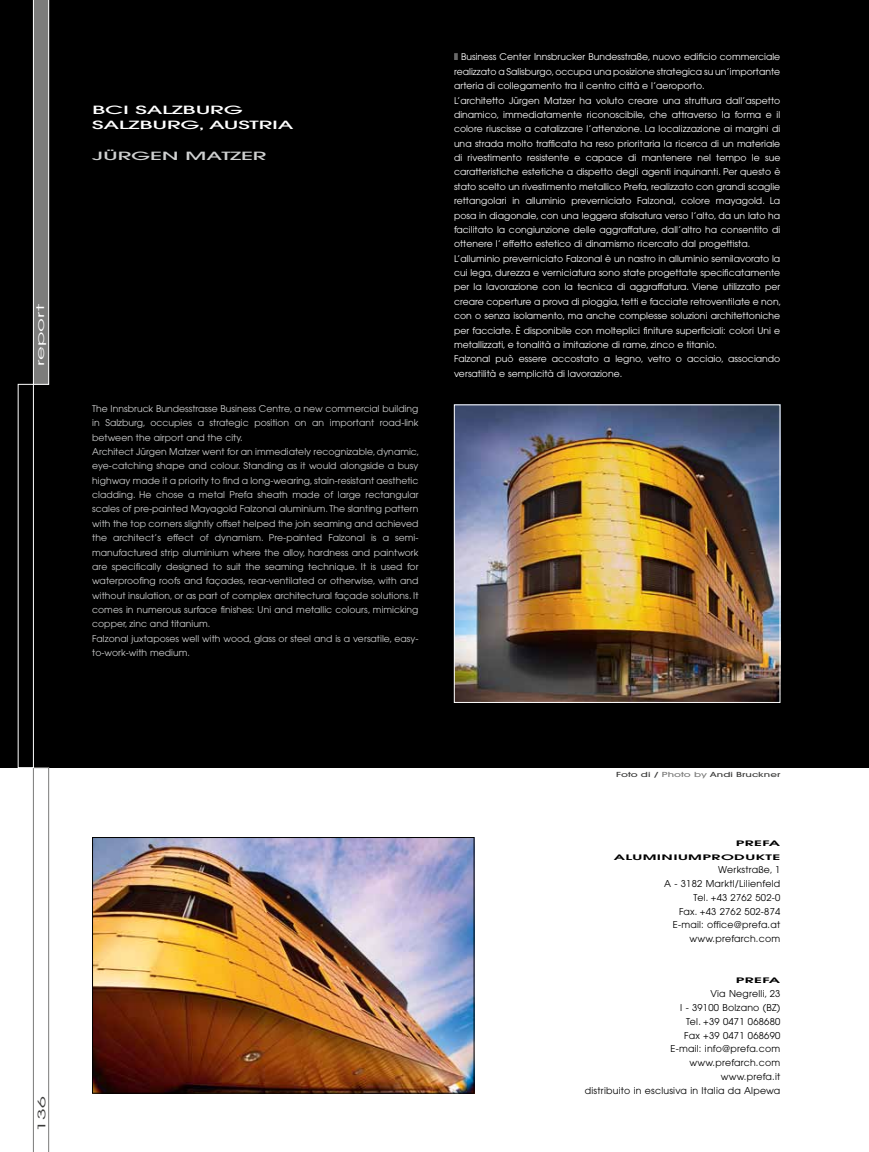
<style>
.page{position:relative;width:869px;height:1152px;background:#fff}
.page>*{position:absolute;margin:0;border:0;box-sizing:border-box;transform-origin:0 0}
.t1{font:500 11.25px/15.6px "Avant Garde";letter-spacing:-.01em;color:#fff;scale:2.04 1}
.t2{font:500 11.25px "Avant Garde";letter-spacing:-.01em;color:#cfd0d0;scale:2.04 1}
.t3{font:10.38px "Avant Garde";color:#fff;scale:2.04 1}
.t4{font:10.38px "Avant Garde";color:#3b3b3a;scale:2.04 1}
.t5{font:9.38px/13.8px "Avant Garde";letter-spacing:.025em;color:#000;text-align:right}
.t6{font:9.25px/14.4px "Avant Garde";letter-spacing:.005em;color:#fff}
.t7{font:9.25px/14.4px "Avant Garde";letter-spacing:.005em;color:#cfd0d0}
.t8{font:600 7.5px "Avant Garde";letter-spacing:.025em;color:#000;scale:2.04 1}
.t9{font:500 6.88px "Avant Garde";color:#3b3b3a;scale:1.5 1}
.s1{color:#7b7b7a}
</style>
<div class="page">
<div style="left:0;top:0;width:868px;height:768px;background:#000"></div>
<hr style="left:868px;top:768px;width:1px;height:384px;background:#000">
<svg style="left:33px;top:0;width:16px;height:385px;background:#8a8a89"></svg>
<svg style="left:33px;top:767px;width:16px;height:385px"></svg>
<div style="left:18px;top:384px;width:16px;height:384px;border:1px solid #fff"></div>
<img style="left:456px;top:406px;width:322px;height:295px">
<div style="left:454px;top:404px;width:326px;height:299px;border:1px solid #fff"></div>
<img style="left:94px;top:839px;width:378px;height:252px">
<div style="left:92px;top:837px;width:382px;height:256px;border:1px solid #000"></div>
<p class="t3" style="left:34px;top:366px;width:32px;rotate:-90deg">report</p>
<p class="t1" style="left:92px;top:102px;width:100px;text-indent:43px">SALZBURG<br>SALZBURG, AUSTRIA</p>
<p class="t2" style="left:92px;top:149px;width:87px">JÜRGEN MATZER</p>
<p class="t1" style="left:92px;top:102px;width:13px">BCI</p>
<p class="t7" style="left:92px;top:401px;width:328px">The Innsbruck Bundesstrasse Business Centre, a new commercial building in Salzburg, occupies a strategic position on an important road-link between the airport and the city.<br>Architect Jürgen Matzer went for an immediately recognizable, dynamic, eye-catching shape and colour. Standing as it would alongside a busy highway made it a priority to find a long-wearing, stain-resistant aesthetic cladding. He chose a metal Prefa sheath made of large rectangular scales of pre-painted Mayagold Falzonal aluminium. The slanting pattern with the top corners slightly offset helped the join seaming and achieved the architect’s effect of dynamism. Pre-painted Falzonal is a semi&shy;manufactured strip aluminium where the alloy, hardness and paintwork are specifically designed to suit the seaming technique. It is used for waterproofing roofs and façades, rear-ventilated or otherwise, with and without insulation, or as part of complex architectural façade solutions. It comes in numerous surface finishes: Uni and metallic colours, mimicking copper, zinc and titanium.<br>Falzonal juxtaposes well with wood, glass or steel and is a versatile, easy&shy;to-work-with medium.</p>
<p class="t6" style="left:454px;top:50px;width:328px">Il Business Center Innsbrucker Bundesstraße, nuovo edificio commerciale realizzato a Salisburgo, occupa una posizione strategica su un’importante arteria di collegamento tra il centro città e l’aeroporto.<br>L’architetto Jürgen Matzer ha voluto creare una struttura dall’aspetto dinamico, immediatamente riconoscibile, che attraverso la forma e il colore riuscisse a catalizzare l’attenzione. La localizzazione ai margini di una strada molto trafficata ha reso prioritaria la ricerca di un materiale di rivestimento resistente e capace di mantenere nel tempo le sue caratteristiche estetiche a dispetto degli agenti inquinanti. Per questo è stato scelto un rivestimento metallico Prefa, realizzato con grandi scaglie rettangolari in alluminio preverniciato Falzonal, colore mayagold. La posa in diagonale, con una leggera sfalsatura verso l’alto, da un lato ha facilitato la congiunzione delle aggraffature, dall’altro ha consentito di ottenere l’ effetto estetico di dinamismo ricercato dal progettista.<br>L’alluminio preverniciato Falzonal è un nastro in alluminio semilavorato la cui lega, durezza e verniciatura sono state progettate specificatamente per la lavorazione con la tecnica di aggraffatura. Viene utilizzato per creare coperture a prova di pioggia, tetti e facciate retroventilate e non, con o senza isolamento, ma anche complesse soluzioni architettoniche per facciate. È disponibile con molteplici finiture superficiali: colori Uni e metallizzati, e tonalità a imitazione di rame, zinco e titanio.<br>Falzonal può essere accostato a legno, vetro o acciaio, associando versatilità e semplicità di lavorazione.</p>
<p class="t4" style="left:35px;top:1131px;width:19px;rotate:-90deg">136</p>
<p class="t9" style="left:615px;top:770px;width:111px">FOTO DI / <span class="s1">PHOTO BY</span> ANDI BRUCKNER</p>
<p class="t8" style="left:735px;top:838px;width:23px">PREFA</p>
<p class="t8" style="left:613px;top:852px;width:6px">AL</p>
<p class="t8" style="left:632px;top:852px;width:11px">UMINI</p>
<p class="t8" style="left:677px;top:852px;width:12px">UMP</p>
<p class="t8" style="left:711px;top:852px;width:12px">ROD</p>
<p class="t8" style="left:745px;top:852px;width:19px">UKTE</p>
<p class="t5" style="left:663px;top:863px;width:118px">Werkstraße, 1<br>A - 3182 Marktl/Lilienfeld<br>Tel. +43 2762 502-0<br>Fax. +43 2762 502-874<br>E-mail: office@prefa.at www.prefarch.com</p>
<p class="t8" style="left:735px;top:975px;width:23px">PREFA</p>
<p class="t5" style="left:584px;top:987px;width:197px">Via Negrelli, 23<br>I - 39100 Bolzano (BZ)<br>Tel. +39 0471 068680<br>Fax +39 0471 068690<br>E-mail: info@prefa.com www.prefarch.com<br>www.prefa.it<br>distribuito in esclusiva in Italia da Alpewa</p>
</div>
